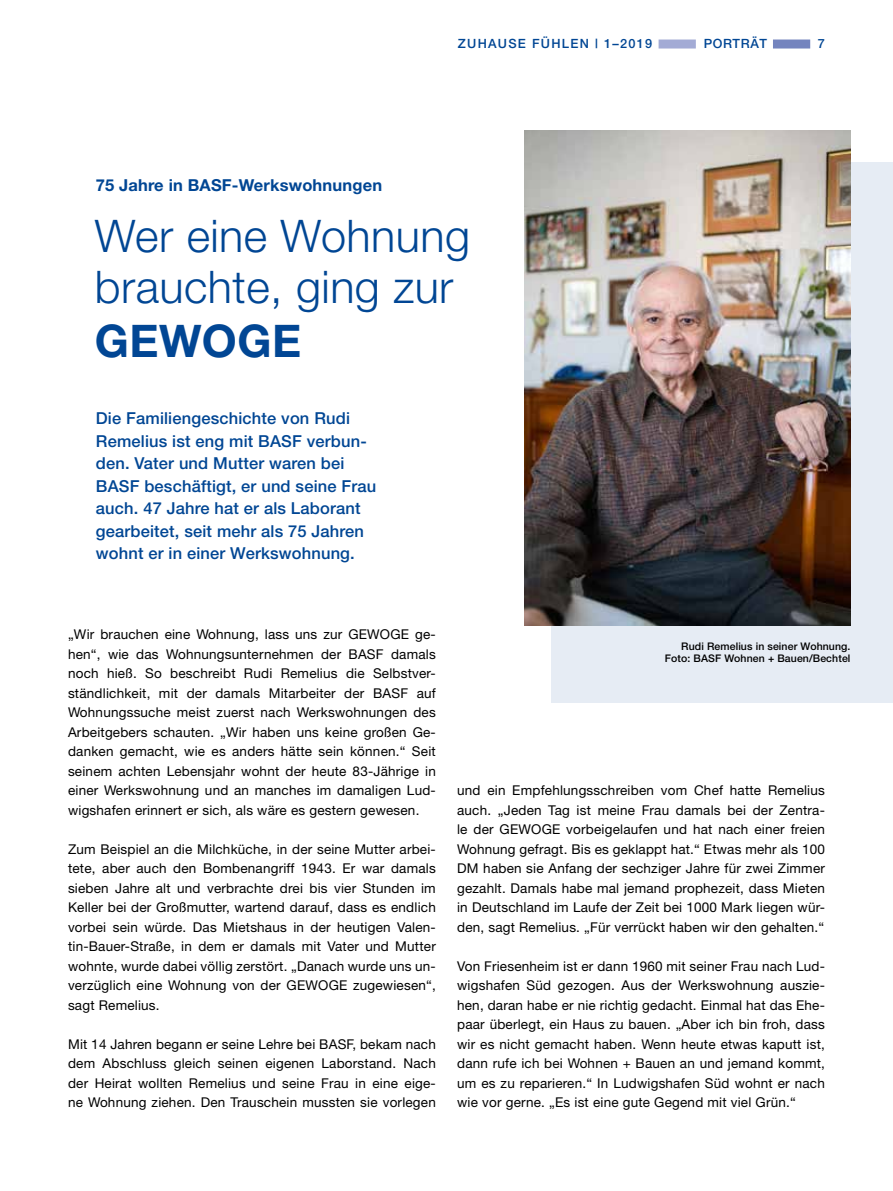
<style>
.page{position:relative;width:893px;height:1191px;background:#fff}
.page>*{position:absolute;margin:0;border:0;box-sizing:border-box;transform-origin:0 0}
.t1{font:300 45px/51px "Helvetica Neue";letter-spacing:.01em;color:#014694}
.t2{font:700 45px "Helvetica Neue";letter-spacing:.01em;color:#014694}
.t3{font:500 16.5px/22.5px "Helvetica Neue";letter-spacing:.01em;color:#014694}
.t4{font:700 16.5px "Helvetica Neue";letter-spacing:.01em;color:#014694}
.t5{font:13.5px/19.5px "Helvetica Neue";letter-spacing:.015em;color:#000;text-align:justify}
.t6{font:500 12.75px "Helvetica Neue";letter-spacing:.1em;color:#014694}
.t7{font:500 12.75px "Helvetica Neue";letter-spacing:.05em;color:#014694}
.t8{font:500 10.5px/12.6px "Helvetica Neue";letter-spacing:.01em;color:#000;text-align:right}
</style>
<div class="page">
<div style="left:773px;top:40px;width:37px;height:9px;background:#7484be"></div>
<div style="left:659px;top:40px;width:37px;height:9px;background:#a3abd5"></div>
<div style="left:552px;top:162px;width:341px;height:540px;background:#e6ecf4"></div>
<img style="left:525px;top:130px;width:325px;height:496px">
<p class="t4" style="left:96px;top:174px;width:288px">75 Jahre in BASF-Werkswohnungen</p>
<p class="t6" style="left:458px;top:36px;width:196px">ZUHAUSE FÜHLEN | 1–2019</p>
<p class="t7" style="left:704px;top:36px;width:65px">PORTRÄT</p>
<p class="t6" style="left:818px;top:36px;width:9px">7</p>
<h1 class="t1" style="left:95px;top:209px;width:377px">Wer eine Wohnung brauchte, ging zur</h1>
<h1 class="t2" style="left:95px;top:313px;width:208px">GEWOGE</h1>
<p class="t3" style="left:96px;top:407px;width:282px">Die Familiengeschichte von Rudi Remelius ist eng mit BASF verbun&shy;den. Vater und Mutter waren bei BASF beschäftigt, er und seine Frau auch. 47 Jahre hat er als Laborant gearbeitet, seit mehr als 75 Jahren wohnt er in einer Werkswohnung.</p>
<p class="t5" style="left:68px;top:624px;width:369px">„Wir brauchen eine Wohnung, lass uns zur GEWOGE ge&shy;hen“, wie das Wohnungsunternehmen der BASF damals noch hieß. So beschreibt Rudi Remelius die Selbstver&shy;ständlichkeit, mit der damals Mitarbeiter der BASF auf Wohnungssuche meist zuerst nach Werkswohnungen des Arbeitgebers schauten. „Wir haben uns keine großen Ge&shy;danken gemacht, wie es anders hätte sein können.“ Seit seinem achten Lebensjahr wohnt der heute 83-Jährige in einer Werkswohnung und an manches im damaligen Lud&shy;wigshafen erinnert er sich, als wäre es gestern gewesen.</p>
<p class="t5" style="left:68px;top:839px;width:369px">Zum Beispiel an die Milchküche, in der seine Mutter arbei&shy;tete, aber auch den Bombenangriff 1943. Er war damals sieben Jahre alt und verbrachte drei bis vier Stunden im Keller bei der Großmutter, wartend darauf, dass es endlich vorbei sein würde. Das Mietshaus in der heutigen Valen&shy;tin-Bauer-Straße, in dem er damals mit Vater und Mutter wohnte, wurde dabei völlig zerstört. „Danach wurde uns un&shy;verzüglich eine Wohnung von der GEWOGE zugewiesen“, sagt Remelius.</p>
<p class="t5" style="left:68px;top:1034px;width:369px">Mit 14 Jahren begann er seine Lehre bei BASF, bekam nach dem Abschluss gleich seinen eigenen Laborstand. Nach der Heirat wollten Remelius und seine Frau in eine eige&shy;ne Wohnung ziehen. Den Trauschein mussten sie vorlegen</p>
<p class="t8" style="left:665px;top:639px;width:187px">Rudi Remelius in seiner Wohnung.<br>Foto: BASF Wohnen + Bauen/Bechtel</p>
<p class="t5" style="left:457px;top:780px;width:369px">und ein Empfehlungsschreiben vom Chef hatte Remelius auch. „Jeden Tag ist meine Frau damals bei der Zentra&shy;le der GEWOGE vorbeigelaufen und hat nach einer freien Wohnung gefragt. Bis es geklappt hat.“ Etwas mehr als 100<br>DM haben sie Anfang der sechziger Jahre für zwei Zimmer gezahlt. Damals habe mal jemand prophezeit, dass Mieten in Deutschland im Laufe der Zeit bei 1000 Mark liegen wür&shy;den, sagt Remelius. „Für verrückt haben wir den gehalten.“</p>
<p class="t5" style="left:457px;top:956px;width:369px">Von Friesenheim ist er dann 1960 mit seiner Frau nach Lud&shy;wigshafen Süd gezogen. Aus der Werkswohnung auszie&shy;hen, daran habe er nie richtig gedacht. Einmal hat das Ehe&shy;paar überlegt, ein Haus zu bauen. „Aber ich bin froh, dass wir es nicht gemacht haben. Wenn heute etwas kaputt ist, dann rufe ich bei Wohnen + Bauen an und jemand kommt, um es zu reparieren.“ In Ludwigshafen Süd wohnt er nach wie vor gerne. „Es ist eine gute Gegend mit viel Grün.“</p>
</div>
